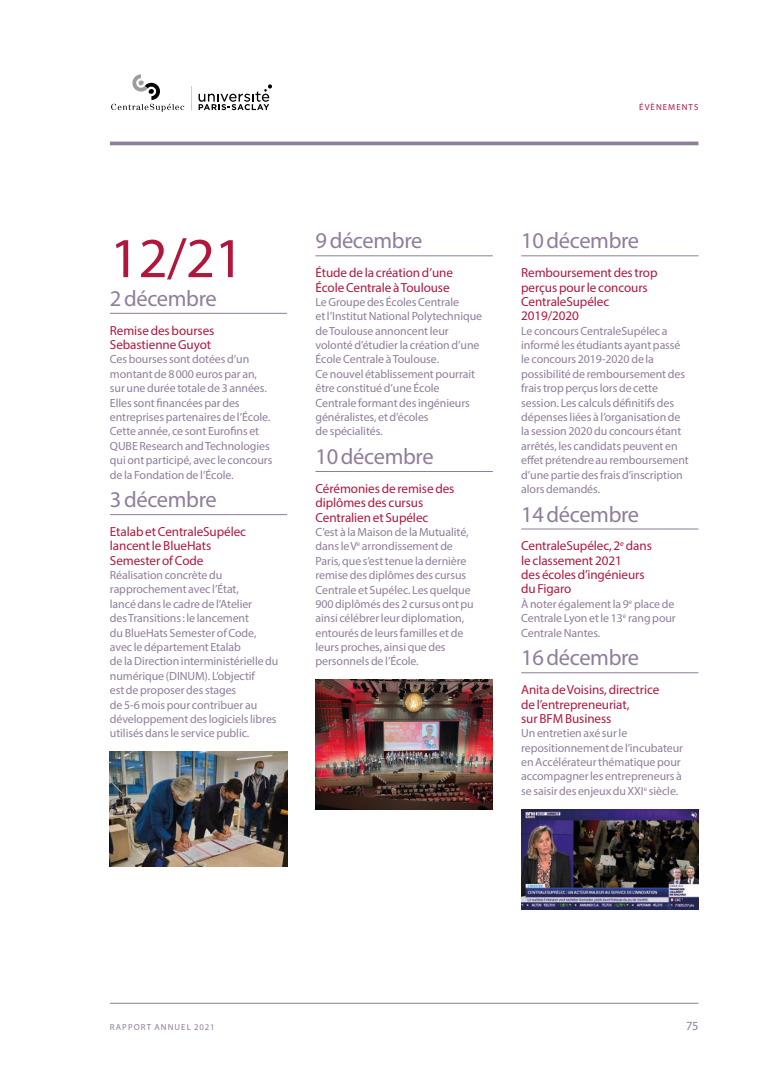
<style>
.page{position:relative;width:780px;height:1088px;background:#fff}
.page>*{position:absolute;margin:0;border:0;box-sizing:border-box;transform-origin:0 0}
.t1{font:56.88px "Myriad Pro";color:#b1173d}
.t2{font:22.5px "Myriad Pro";letter-spacing:-.015em;color:#8f7d9b}
.t3{font:13.12px/14.4px "Myriad Pro";letter-spacing:-.005em;color:#b1173d}
.t4{font:12.5px "Myriad Pro";color:#8f7d9b}
.t5{font:11.88px/14.4px "Myriad Pro";letter-spacing:-.005em;color:#8f7d9b}
.t6{font:8.75px "Myriad Pro";letter-spacing:.125em;color:#8f7d9b}
.t7{font:8.75px "Myriad Pro";letter-spacing:.125em;color:#b1173d}
</style>
<div class="page">
<hr style="left:110px;top:1003px;width:588px;height:1px;background:#8f7d9b">
<svg style="left:111px;top:74px;width:73px;height:38px"></svg>
<svg style="left:198px;top:84px;width:74px;height:26px"></svg>
<svg style="left:191px;top:87px;width:1px;height:24px"></svg>
<hr style="left:110px;top:142px;width:588px;height:3px;background:#8f7d9b">
<hr style="left:110px;top:313px;width:177px;height:1px;background:#8f7d9b">
<hr style="left:110px;top:514px;width:177px;height:1px;background:#8f7d9b">
<img style="left:110px;top:752px;width:177px;height:114px">
<hr style="left:315px;top:255px;width:178px;height:1px;background:#8f7d9b">
<hr style="left:315px;top:471px;width:178px;height:1px;background:#8f7d9b">
<img style="left:315px;top:680px;width:178px;height:129px">
<hr style="left:521px;top:255px;width:177px;height:1px;background:#8f7d9b">
<hr style="left:521px;top:529px;width:177px;height:1px;background:#8f7d9b">
<hr style="left:521px;top:672px;width:177px;height:1px;background:#8f7d9b">
<img style="left:521px;top:809px;width:177px;height:101px">
<p class="t7" style="left:639px;top:102px;width:61px">ÉVÈNEMENTS</p>
<h1 class="t1" style="left:110px;top:223px;width:135px">12/21</h1>
<h2 class="t2" style="left:110px;top:284px;width:108px">2 décembre</h2>
<p class="t3" style="left:110px;top:323px;width:106px">Remise des bourses<br>Sebastienne Guyot</p>
<p class="t5" style="left:110px;top:352px;width:164px">Ces bourses sont dotées d’un montant de 8000 euros par an, sur une durée totale de 3 années.<br>Elles sont financées par des entreprises partenaires de l’École.<br>Cette année, ce sont Eurofins et<br>QUBE Research and Technologies qui ont participé, avec le concours de la Fondation de l’École.</p>
<h2 class="t2" style="left:110px;top:486px;width:108px">3 décembre</h2>
<p class="t3" style="left:110px;top:524px;width:138px">Etalab et CentraleSupélec lancent le BlueHats<br>Semester of Code</p>
<p class="t5" style="left:110px;top:568px;width:170px">Réalisation concrète du rapprochement avec l’État,<br>lancé dans le cadre de l’Atelier<br>des Transitions: le lancement<br>du BlueHats Semester of Code, avec le département Etalab<br>de la Direction interministérielle du numérique (DINUM). L’objectif<br>est de proposer des stages<br>de 5-6 mois pour contribuer au développement des logiciels libres utilisés dans le service public.</p>
<h2 class="t2" style="left:315px;top:227px;width:108px">9 décembre</h2>
<p class="t3" style="left:315px;top:265px;width:139px">Étude de la création d’une<br>École Centrale à Toulouse</p>
<p class="t5" style="left:315px;top:295px;width:168px">Le Groupe des Écoles Centrale<br>et l’Institut National Polytechnique de Toulouse annoncent leur volonté d’étudier la création d’une<br>École Centrale à Toulouse.<br>Ce nouvel établissement pourrait être constitué d’une École<br>Centrale formant des ingénieurs généralistes, et d’écoles<br>de spécialités.</p>
<h2 class="t2" style="left:315px;top:443px;width:120px">10 décembre</h2>
<p class="t3" style="left:315px;top:481px;width:140px">Cérémonies de remise des diplômes des cursus<br>Centralien et Supélec</p>
<p class="t5" style="left:315px;top:525px;width:160px">C’est à la Maison de la Mutualité, dans le V<sup>e</sup> arrondissement de<br>Paris, que s’est tenue la dernière remise des diplômes des cursus<br>Centrale et Supélec. Les quelque<br>900 diplômés des 2 cursus ont pu ainsi célébrer leur diplomation, entourés de leurs familles et de leurs proches, ainsi que des personnels de l’École.</p>
<h2 class="t2" style="left:521px;top:227px;width:120px">10 décembre</h2>
<p class="t3" style="left:521px;top:265px;width:138px">Remboursement des trop perçus pour le concours<br>CentraleSupélec<br>2019/2020</p>
<p class="t5" style="left:521px;top:323px;width:169px">Le concours CentraleSupélec a informé les étudiants ayant passé le concours 2019-2020 de la possibilité de remboursement des frais trop perçus lors de cette session. Les calculs définitifs des dépenses liées à l’organisation de la session 2020 du concours étant arrêtés, les candidats peuvent en effet prétendre au remboursement d’une partie des frais d’inscription alors demandés.</p>
<h2 class="t2" style="left:521px;top:500px;width:120px">14 décembre</h2>
<p class="t3" style="left:521px;top:538px;width:132px">CentraleSupélec, 2<sup>e</sup> dans le classement 2021<br>des écoles d’ingénieurs du Figaro</p>
<p class="t5" style="left:521px;top:596px;width:156px;text-align:justify">À noter également la 9<sup>e</sup> place de Centrale Lyon et le 13<sup>e</sup> rang pour Centrale Nantes.</p>
<h2 class="t2" style="left:521px;top:644px;width:120px">16 décembre</h2>
<p class="t3" style="left:521px;top:682px;width:140px">Anita de Voisins, directrice de l’entrepreneuriat,<br>sur BFM Business</p>
<p class="t5" style="left:521px;top:726px;width:163px">Un entretien axé sur le repositionnement de l’incubateur en Accélérateur thématique pour accompagner les entrepreneurs à se saisir des enjeux du XXI<sup>e</sup> siècle.</p>
<p class="t6" style="left:110px;top:1021px;width:106px">RAPPORT ANNUEL 2021</p>
<p class="t4" style="left:686px;top:1017px;width:14px">75</p>
</div>
